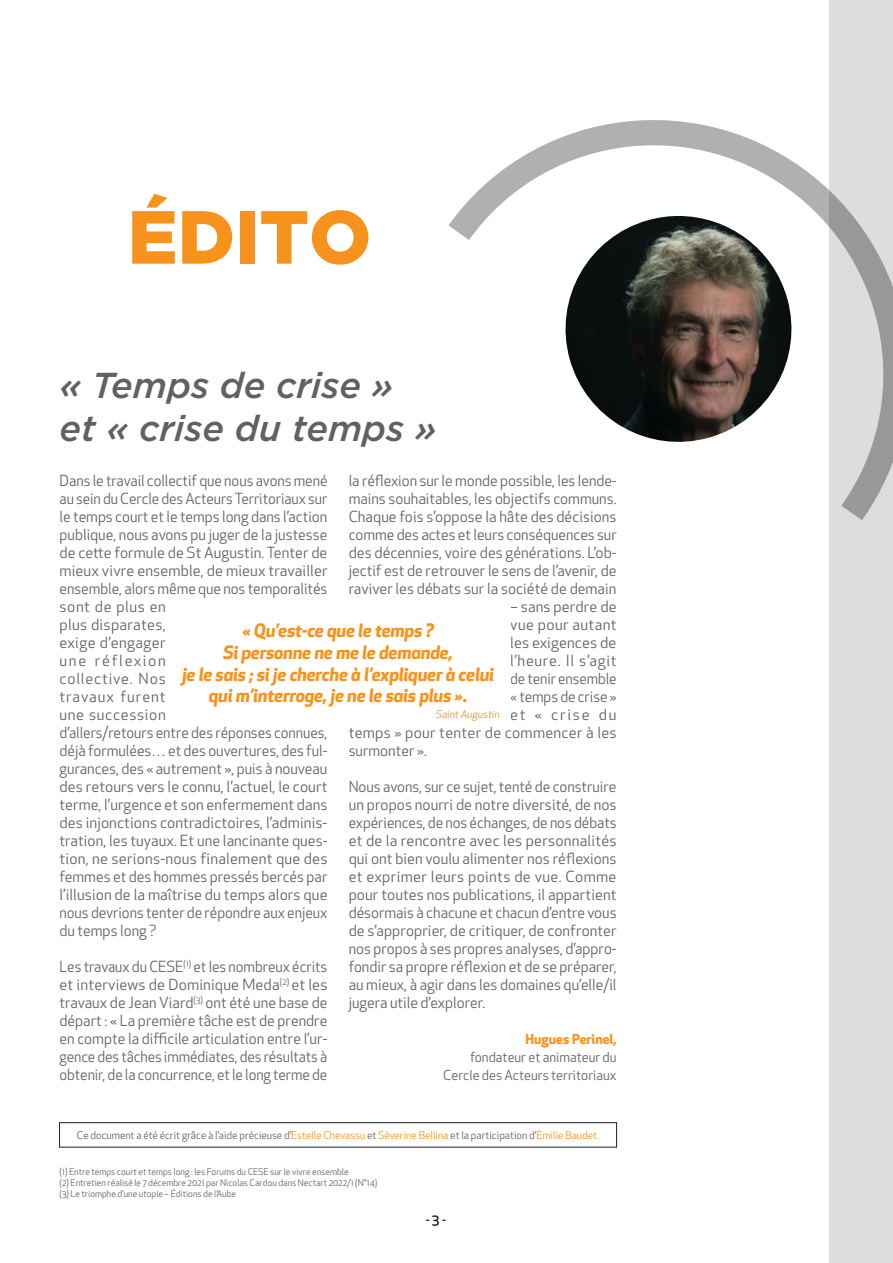
<style>
.page{position:relative;width:893px;height:1263px;background:#fff}
.page>*{position:absolute;margin:0;border:0;box-sizing:border-box;transform-origin:0 0}
.t1{font:900 75px "Gotham";color:#f7931d}
.t2{font:italic 500 36px/43.2px "Gotham";color:#606262}
.t3{font:italic 700 18px/21.6px "Apex New";letter-spacing:-.01em;color:#f7931d;text-align:center}
.t4{font:15px/18px "Apex New";color:#606262;text-align:justify}
.t5{font:15px "Apex New";letter-spacing:.045em;color:#606262}
.t6{font:15px "Apex New";letter-spacing:.02em;color:#606262}
.t7{font:15px "Apex New";letter-spacing:.115em;color:#606262}
.t8{font:13.5px/18px "Apex New";color:#606262;text-align:right}
.t9{font:700 13.5px "Apex New";color:#f7931d}
.t10{font:500 12px "Apex New";color:#231f20}
.t11{font:10.5px "Apex New";color:#606262}
.t12{font:10.5px "Apex New";color:#f7931d}
.t13{font:9px/10.8px "Apex New";color:#606262}
.s1{color:#f7931d}
.s2{font-size:13.5px}
</style>
<div class="page">
<div style="left:829px;top:0;width:64px;height:1263px;background:#ddd"></div>
<svg style="left:448px;top:120px;width:445px;height:400px"></svg>
<img style="left:553px;top:216px;width:251px;height:238px">
<div style="left:59px;top:1122px;width:558px;height:25px;border:1px solid #231f20"></div>
<h1 class="t1" style="left:128px;top:194px;width:245px">ÉDITO</h1>
<h2 class="t2" style="left:60px;top:363px;width:379px">« Temps de crise » et « crise du temps »</h2>
<p class="t4" style="left:60px;top:472px;width:270px;text-align:left">Dans le travail collectif que nous avons mené au sein du Cercle des Acteurs Territoriaux sur le temps court et le temps long dans l’action publique, nous avons pu juger de la justesse de cette formule de St Augustin. Tenter de mieux vivre ensemble, de mieux travailler ensemble, alors même que nos temporalités sont de plus en<br>plus disparates,<br>exige d’engager<br>une réflexion<br>collective. Nos<br>travaux furent<br>une succession<br>d’allers/retours entre des réponses connues, déjà formulées… et des ouvertures, des ful&shy;gurances, des « autrement », puis à nouveau des retours vers le connu, l’actuel, le court terme, l’urgence et son enfermement dans des injonctions contradictoires, l’adminis&shy;tration, les tuyaux. Et une lancinante ques&shy;tion, ne serions-nous finalement que des femmes et des hommes pressés bercés par l’illusion de la maîtrise du temps alors que nous devrions tenter de répondre aux enjeux du temps long ?</p>
<p class="t4" style="left:60px;top:958px;width:269px">Les travaux du CESE<sup>(1)</sup> et les nombreux écrits et interviews de Dominique Meda<sup>(2)</sup> et les travaux de Jean Viard<sup>(3)</sup> ont été une base de départ : « La première tâche est de prendre en compte la difficile articulation entre l’ur&shy;gence des tâches immédiates, des résultats à obtenir, de la concurrence, et le long terme de</p>
<p class="t4" style="left:349px;top:472px;width:270px">la réflexion sur le monde possible, les lende&shy;mains souhaitables, les objectifs communs.<br>Chaque fois s’oppose la hâte des décisions comme des actes et leurs conséquences sur des décennies, voire des générations. L’ob&shy;jectif est de retrouver le sens de l’avenir, de raviver les débats sur la société de demain</p>
<p class="t4" style="left:510px;top:598px;width:108px">– sans perdre de</p>
<p class="t6" style="left:510px;top:615px;width:108px">vue pour autant</p>
<p class="t4" style="left:510px;top:634px;width:108px">les exigences de</p>
<p class="t5" style="left:510px;top:651px;width:108px">l’heure. Il s’agit</p>
<p class="t4" style="left:510px;top:670px;width:108px">de tenir ensemble</p>
<p class="t4" style="left:510px;top:688px;width:108px">« temps de crise »</p>
<p class="t7" style="left:510px;top:705px;width:108px">et « crise du</p>
<p class="t4" style="left:349px;top:724px;width:269px">temps » pour tenter de commencer à les</p>
<p class="t4" style="left:349px;top:742px;width:80px">surmonter ».</p>
<p class="t4" style="left:349px;top:778px;width:270px">Nous avons, sur ce sujet, tenté de construire un propos nourri de notre diversité, de nos expériences, de nos échanges, de nos débats et de la rencontre avec les personnalités qui ont bien voulu alimenter nos réflexions et exprimer leurs points de vue. Comme pour toutes nos publications, il appartient désormais à chacune et chacun d’entre vous de s’approprier, de critiquer, de confronter nos propos à ses propres analyses, d’appro&shy;fondir sa propre réflexion et de se préparer, au mieux, à agir dans les domaines qu’elle/il jugera utile d’explorer.</p>
<p class="t9" style="left:525px;top:1029px;width:93px">Hugues Perinel,</p>
<p class="t8" style="left:443px;top:1048px;width:175px">fondateur et animateur du<br>Cercle des Acteurs territoriaux</p>
<p class="t3" style="left:182px;top:619px;width:313px">« Qu’est-ce que le temps ?<br>Si personne ne me le demande,<br>je le sais ; si je cherche à l’expliquer à celui qui m’interroge, je ne le sais plus ».</p>
<p class="t12" style="left:435px;top:707px;width:67px">Saint Augustin</p>
<p class="t11" style="left:77px;top:1128px;width:524px">Ce document a été écrit grâce à l’aide précieuse d’<span class="s1">Estelle Chevassu</span> et <span class="s1">Séverine Bellina</span> et la participation d’<span class="s1">Émilie Baudet.</span></p>
<p class="t13" style="left:60px;top:1166px;width:319px">(1) Entre temps court et temps long : les Forums du CESE sur le vivre ensemble<br>(2) Entretien réalisé le 7 décembre 2021 par Nicolas Cardou dans Nectart 2022/1 (N°14) (3) Le triomphe d’une utopie – Éditions de l’Aube</p>
<p class="t10" style="left:426px;top:1212px;width:22px">- <span class="s2">3</span> -</p>
</div>
